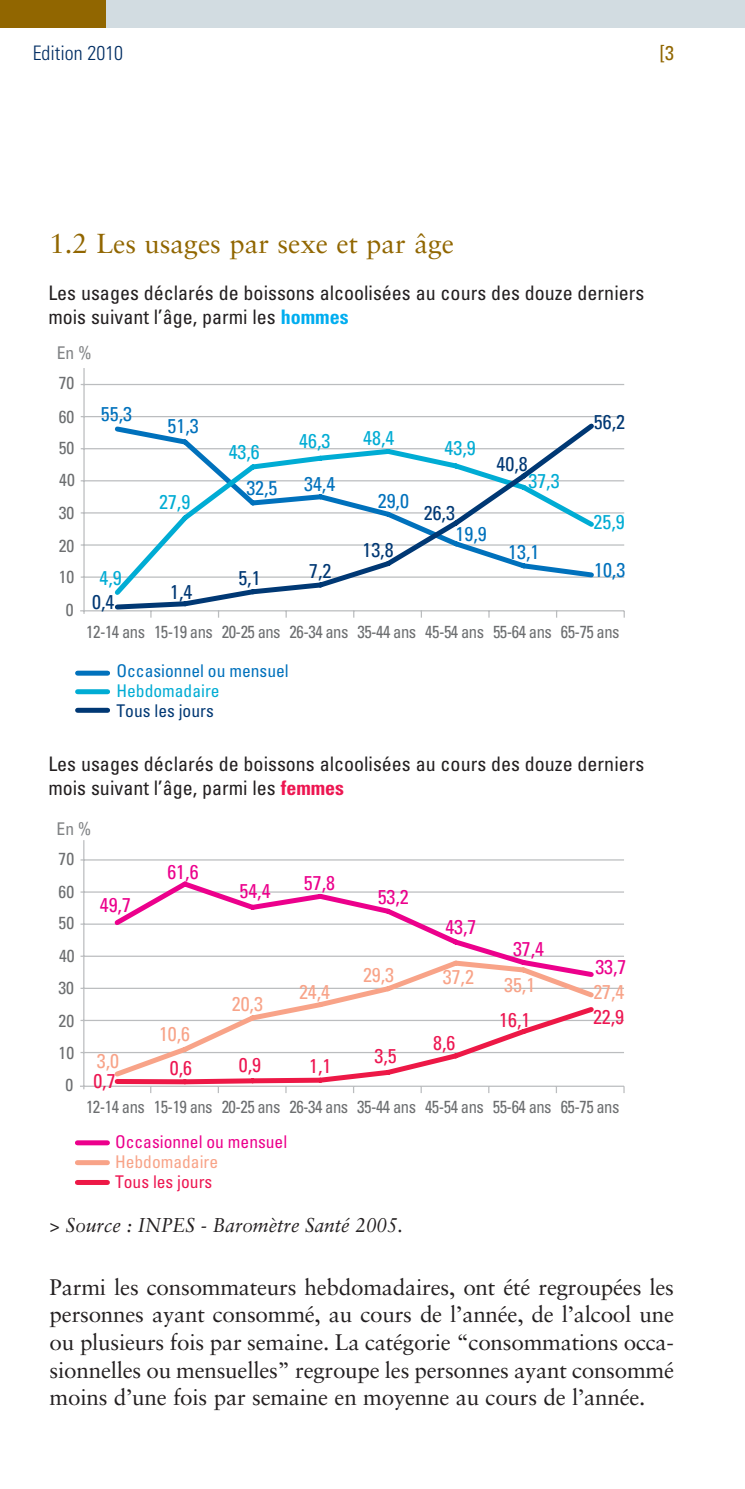
<style>
.page{position:relative;width:745px;height:1489px;background:#fff}
.page>*{position:absolute;margin:0;border:0;box-sizing:border-box;transform-origin:0 0}
.t1{font:27.5px "Sabon";color:#916600}
.t2{font:22.5px/27.5px "Sabon";letter-spacing:-.01em;color:#231f20;text-align:justify}
.t3{font:condensed 20px/24px "Univers";color:#231f20}
.t4{font:italic 20px "Sabon";color:#231f20;scale:.95 1}
.t5{font:condensed 20px "Univers";color:#ec008c}
.t6{font:condensed 20px "Univers";color:#0071bc}
.t7{font:condensed 20px "Univers";color:#f8a388}
.t8{font:condensed 20px "Univers";color:#00acd4}
.t9{font:condensed 20px "Univers";color:#003874}
.t10{font:condensed 20px "Univers";color:#ed1651}
.t11{font:300 condensed 20px "Univers";color:#002d63}
.t12{font:condensed 20px "Univers";color:#916600}
.t13{font:condensed 17.5px "Univers";letter-spacing:-.03em;color:#6c6e70;scale:.95 1}
.t14{font:condensed 17.5px/31px "Univers";letter-spacing:-.03em;color:#6c6e70}
.t15{font:condensed 17.5px "Univers";color:#ec008c}
.t16{font:condensed 17.5px "Univers";color:#0071bc}
.t17{font:condensed 17.5px "Univers";color:#f8a388}
.t18{font:condensed 17.5px "Univers";color:#ed1651}
.t19{font:condensed 17.5px "Univers";color:#00acd4}
.t20{font:condensed 17.5px "Univers";color:#003874}
.t21{font:condensed 17.5px "Univers";color:#808284}
.s1{font-weight:700;color:#00adef}
.s2{font-weight:700;color:#ed1651}
</style>
<div class="page">
<div style="left:0;top:0;width:106px;height:28px;background:#916600"></div>
<div style="left:106px;top:0;width:638px;height:28px;background:#d2dce1"></div>
<hr style="left:80px;top:1051px;width:543px;height:2px;background:#bbbdbf">
<hr style="left:83px;top:840px;width:1px;height:246px;background:#bbbdbf">
<hr style="left:84px;top:1085px;width:539px;height:1px;background:#bbbdbf">
<hr style="left:80px;top:1019px;width:543px;height:2px;background:#bbbdbf">
<hr style="left:80px;top:987px;width:543px;height:1px;background:#bbbdbf">
<hr style="left:80px;top:955px;width:543px;height:1px;background:#bbbdbf">
<hr style="left:80px;top:923px;width:543px;height:1px;background:#bbbdbf">
<hr style="left:80px;top:891px;width:543px;height:1px;background:#bbbdbf">
<hr style="left:80px;top:859px;width:543px;height:1px;background:#bbbdbf">
<svg style="left:110px;top:881px;width:486px;height:76px"></svg>
<svg style="left:111px;top:956px;width:486px;height:98px"></svg>
<svg style="left:112px;top:1003px;width:485px;height:90px"></svg>
<div style="left:77px;top:1179px;width:30px;height:5px;background:#ed1846"></div>
<div style="left:77px;top:1160px;width:30px;height:5px;background:#f8a388"></div>
<div style="left:77px;top:1140px;width:30px;height:5px;background:#ec008c"></div>
<hr style="left:81px;top:576px;width:542px;height:1px;background:#bbbdbf">
<hr style="left:83px;top:368px;width:2px;height:242px;background:#bbbdbf">
<hr style="left:84px;top:610px;width:539px;height:1px;background:#bbbdbf">
<svg style="left:80px;top:610px;width:5px;height:4px"></svg>
<hr style="left:81px;top:544px;width:542px;height:1px;background:#bbbdbf">
<hr style="left:81px;top:512px;width:542px;height:1px;background:#bbbdbf">
<hr style="left:81px;top:480px;width:542px;height:1px;background:#bbbdbf">
<hr style="left:81px;top:448px;width:542px;height:1px;background:#bbbdbf">
<hr style="left:81px;top:416px;width:542px;height:1px;background:#bbbdbf">
<hr style="left:81px;top:384px;width:542px;height:1px;background:#bbbdbf">
<svg style="left:112px;top:423px;width:486px;height:189px"></svg>
<div style="left:77px;top:707px;width:30px;height:5px;background:#003874"></div>
<div style="left:77px;top:689px;width:30px;height:5px;background:#00acd4"></div>
<div style="left:77px;top:670px;width:30px;height:5px;background:#0071bc"></div>
<p class="t11" style="left:33px;top:46px;width:92px">Edition 2010</p>
<p class="t12" style="left:659px;top:46px;width:16px">[3</p>
<p class="t1" style="left:50px;top:232px;width:406px">1.2 Les usages par sexe et par âge</p>
<p class="t3" style="left:48px;top:282px;width:597px">Les usages déclarés de boissons alcoolisées au cours des douze derniers mois suivant l’âge, parmi les <span class="s1">hommes</span></p>
<p class="t21" style="left:57px;top:346px;width:37px">En %</p>
<p class="t14" style="left:59px;top:369px;width:17px">70</p>
<p class="t14" style="left:59px;top:402px;width:17px">60</p>
<p class="t14" style="left:59px;top:434px;width:17px">50</p>
<p class="t14" style="left:59px;top:466px;width:17px">40</p>
<p class="t14" style="left:59px;top:498px;width:17px">30</p>
<p class="t6" style="left:101px;top:406px;width:33px">55,3</p>
<p class="t6" style="left:167px;top:419px;width:33px">51,3</p>
<p class="t8" style="left:159px;top:495px;width:33px">27,9</p>
<p class="t8" style="left:228px;top:444px;width:33px">43,6</p>
<p class="t8" style="left:299px;top:433px;width:33px">46,3</p>
<p class="t8" style="left:363px;top:431px;width:33px">48,4</p>
<p class="t6" style="left:246px;top:480px;width:33px">32,5</p>
<p class="t6" style="left:304px;top:476px;width:33px">34,4</p>
<p class="t6" style="left:377px;top:493px;width:33px">29,0</p>
<p class="t8" style="left:444px;top:441px;width:33px">43,9</p>
<p class="t9" style="left:423px;top:506px;width:33px">26,3</p>
<p class="t9" style="left:496px;top:456px;width:33px">40,8</p>
<p class="t8" style="left:528px;top:474px;width:33px">37,3</p>
<p class="t14" style="left:59px;top:532px;width:17px">20<br>10</p>
<p class="t14" style="left:66px;top:595px;width:9px">0</p>
<p class="t8" style="left:99px;top:571px;width:24px">4,9</p>
<p class="t9" style="left:92px;top:595px;width:24px">0,4</p>
<p class="t9" style="left:170px;top:584px;width:24px">1,4</p>
<p class="t9" style="left:238px;top:571px;width:24px">5,1</p>
<p class="t9" style="left:309px;top:563px;width:24px">7,2</p>
<p class="t9" style="left:362px;top:542px;width:33px">13,8</p>
<p class="t6" style="left:455px;top:527px;width:33px">19,9</p>
<p class="t6" style="left:508px;top:544px;width:33px">13,1</p>
<p class="t9" style="left:593px;top:415px;width:33px">56,2</p>
<p class="t8" style="left:593px;top:515px;width:33px">25,9</p>
<p class="t6" style="left:593px;top:562px;width:33px">10,3</p>
<p class="t13" style="left:86px;top:625px;width:562px">12-14 ans 15-19 ans 20-25 ans 26-34 ans 35-44 ans 45-54 ans 55-64 ans 65-75 ans</p>
<p class="t16" style="left:116px;top:664px;width:174px">Occasionnel ou mensuel</p>
<p class="t19" style="left:116px;top:684px;width:105px">Hebdomadaire</p>
<p class="t20" style="left:116px;top:704px;width:99px">Tous les jours</p>
<p class="t3" style="left:48px;top:753px;width:597px">Les usages déclarés de boissons alcoolisées au cours des douze derniers mois suivant l’âge, parmi les <span class="s2">femmes</span></p>
<p class="t21" style="left:57px;top:821px;width:37px">En %</p>
<p class="t14" style="left:58px;top:844px;width:17px">70</p>
<p class="t14" style="left:58px;top:877px;width:17px">60</p>
<p class="t14" style="left:58px;top:909px;width:17px">50</p>
<p class="t14" style="left:59px;top:941px;width:17px">40</p>
<p class="t14" style="left:58px;top:973px;width:17px">30</p>
<p class="t14" style="left:58px;top:1007px;width:17px">20<br>10</p>
<p class="t14" style="left:66px;top:1071px;width:9px">0</p>
<p class="t5" style="left:100px;top:897px;width:33px">49,7</p>
<p class="t7" style="left:97px;top:1053px;width:24px">3,0</p>
<p class="t10" style="left:93px;top:1073px;width:24px">0,7</p>
<p class="t5" style="left:167px;top:864px;width:33px">61,6</p>
<p class="t7" style="left:159px;top:1026px;width:33px">10,6</p>
<p class="t5" style="left:239px;top:883px;width:33px">54,4</p>
<p class="t5" style="left:304px;top:875px;width:33px">57,8</p>
<p class="t7" style="left:232px;top:996px;width:33px">20,3</p>
<p class="t7" style="left:299px;top:984px;width:33px">24,4</p>
<p class="t10" style="left:170px;top:1059px;width:24px">0,6</p>
<p class="t10" style="left:239px;top:1057px;width:24px">0,9</p>
<p class="t10" style="left:309px;top:1058px;width:24px">1,1</p>
<p class="t5" style="left:377px;top:889px;width:33px">53,2</p>
<p class="t5" style="left:445px;top:919px;width:33px">43,7</p>
<p class="t5" style="left:512px;top:941px;width:33px">37,4</p>
<p class="t5" style="left:595px;top:959px;width:33px">33,7</p>
<p class="t7" style="left:363px;top:967px;width:33px">29,3</p>
<p class="t7" style="left:442px;top:969px;width:33px">37,2</p>
<p class="t7" style="left:504px;top:977px;width:33px">35,1</p>
<p class="t7" style="left:593px;top:984px;width:33px">27,4</p>
<p class="t10" style="left:374px;top:1048px;width:24px">3,5</p>
<p class="t10" style="left:433px;top:1035px;width:24px">8,6</p>
<p class="t10" style="left:499px;top:1012px;width:33px">16,1</p>
<p class="t10" style="left:592px;top:1009px;width:33px">22,9</p>
<p class="t13" style="left:86px;top:1100px;width:562px">12-14 ans 15-19 ans 20-25 ans 26-34 ans 35-44 ans 45-54 ans 55-64 ans 65-75 ans</p>
<p class="t15" style="left:115px;top:1135px;width:174px">Occasionnel ou mensuel</p>
<p class="t17" style="left:115px;top:1155px;width:105px">Hebdomadaire</p>
<p class="t18" style="left:115px;top:1175px;width:99px">Tous les jours</p>
<p class="t4" style="left:50px;top:1216px;width:373px">&gt; Source : INPES - Baromètre Santé 2005.</p>
<p class="t2" style="left:50px;top:1275px;width:625px">Parmi les consommateurs hebdomadaires, ont été regroupées les personnes ayant consommé, au cours de l’année, de l’alcool une ou plusieurs fois par semaine. La catégorie “consommations occa&shy;sionnelles ou mensuelles” regroupe les personnes ayant consommé moins d’une fois par semaine en moyenne au cours de l’année.</p>
</div>
